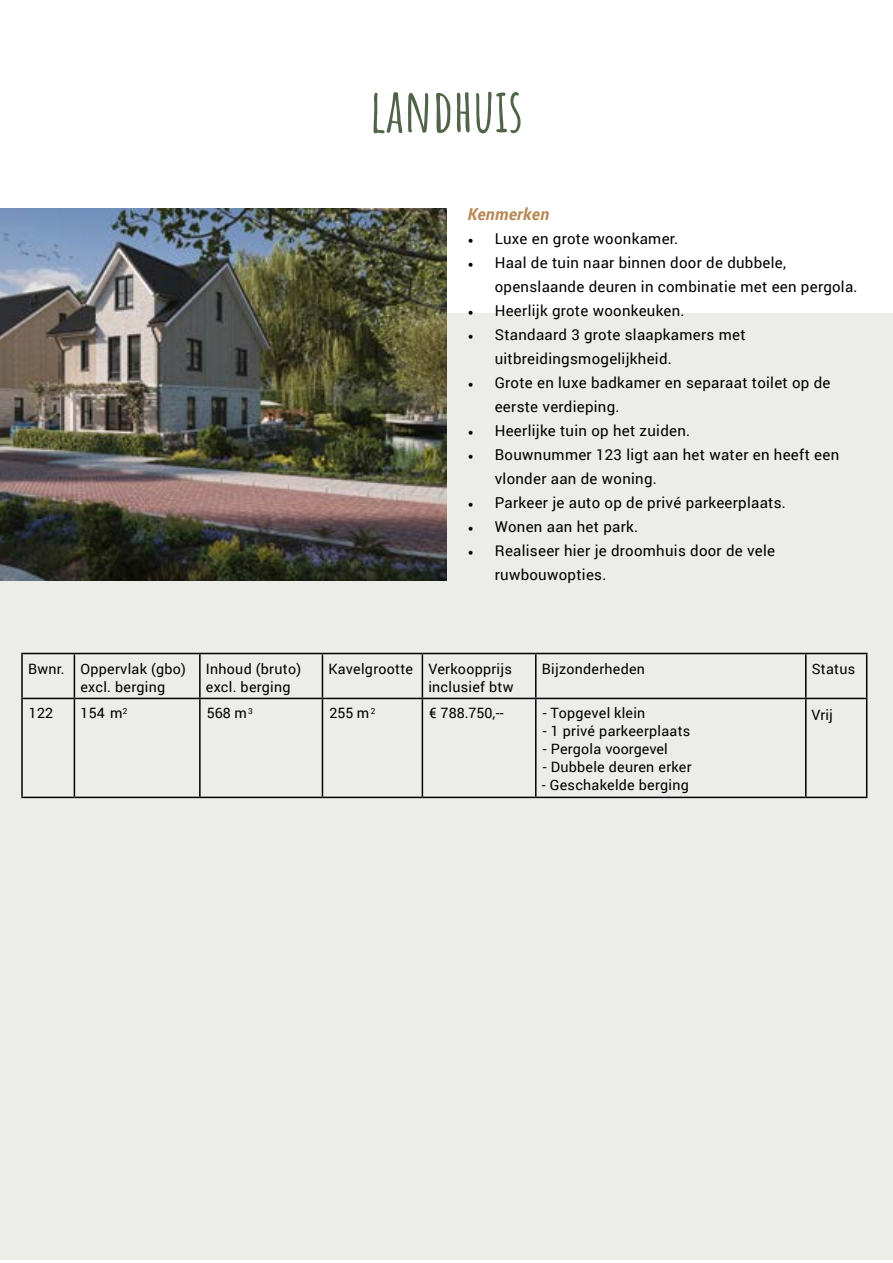
<style>
.page{position:relative;width:893px;height:1263px;background:#fff}
.page>*{position:absolute;margin:0;border:0;box-sizing:border-box;transform-origin:0 0}
.t1{font:700 60px "Amatic SC";color:#516449}
.t2{font:italic 700 16.5px "Roboto";letter-spacing:.02em;color:#b88852}
.t3{font:15px/24px "Roboto";letter-spacing:.02em;color:#000}
.t4{font:14.25px/18px "Roboto";letter-spacing:.02em;color:#000}
.t5{font:14.25px "Roboto";color:#000}
.s1{font-family:"Minion Pro"}
</style>
<div class="page">
<div style="left:0;top:314px;width:893px;height:946px;background:#ecece9"></div>
<img style="left:0;top:208px;width:446px;height:372px">
<hr style="left:21px;top:653px;width:53px;height:1px;background:#000">
<hr style="left:21px;top:654px;width:2px;height:44px;background:#000">
<hr style="left:74px;top:653px;width:126px;height:1px;background:#000">
<hr style="left:74px;top:654px;width:1px;height:44px;background:#000">
<hr style="left:200px;top:653px;width:122px;height:1px;background:#000">
<hr style="left:199px;top:654px;width:2px;height:44px;background:#000">
<hr style="left:322px;top:653px;width:100px;height:1px;background:#000">
<hr style="left:322px;top:654px;width:1px;height:44px;background:#000">
<hr style="left:422px;top:653px;width:114px;height:1px;background:#000">
<hr style="left:422px;top:654px;width:1px;height:44px;background:#000">
<hr style="left:536px;top:653px;width:270px;height:1px;background:#000">
<hr style="left:535px;top:654px;width:1px;height:44px;background:#000">
<hr style="left:806px;top:653px;width:61px;height:1px;background:#000">
<hr style="left:805px;top:654px;width:1px;height:44px;background:#000">
<hr style="left:866px;top:654px;width:1px;height:44px;background:#000">
<hr style="left:21px;top:698px;width:53px;height:1px;background:#000">
<hr style="left:21px;top:699px;width:2px;height:98px;background:#000">
<hr style="left:74px;top:698px;width:126px;height:1px;background:#000">
<hr style="left:74px;top:699px;width:1px;height:98px;background:#000">
<hr style="left:200px;top:698px;width:122px;height:1px;background:#000">
<hr style="left:199px;top:699px;width:2px;height:98px;background:#000">
<hr style="left:322px;top:698px;width:100px;height:1px;background:#000">
<hr style="left:322px;top:699px;width:1px;height:98px;background:#000">
<hr style="left:422px;top:698px;width:114px;height:1px;background:#000">
<hr style="left:422px;top:699px;width:1px;height:98px;background:#000">
<hr style="left:536px;top:698px;width:270px;height:1px;background:#000">
<hr style="left:535px;top:699px;width:1px;height:98px;background:#000">
<hr style="left:806px;top:698px;width:61px;height:1px;background:#000">
<hr style="left:805px;top:699px;width:1px;height:98px;background:#000">
<hr style="left:866px;top:699px;width:1px;height:98px;background:#000">
<hr style="left:21px;top:797px;width:53px;height:1px;background:#000">
<hr style="left:74px;top:797px;width:126px;height:1px;background:#000">
<hr style="left:200px;top:797px;width:122px;height:1px;background:#000">
<hr style="left:322px;top:797px;width:100px;height:1px;background:#000">
<hr style="left:422px;top:797px;width:114px;height:1px;background:#000">
<hr style="left:536px;top:797px;width:270px;height:1px;background:#000">
<hr style="left:806px;top:797px;width:61px;height:1px;background:#000">
<h1 class="t1" style="left:370px;top:64px;width:155px">LANDHUIS</h1>
<p class="t2" style="left:468px;top:203px;width:83px">Kenmerken</p>
<p class="t3" style="left:468px;top:226px;width:212px"><span class="s1">•</span> Luxe en grote woonkamer.</p>
<p class="t3" style="left:495px;top:250px;width:364px;text-indent:-27px"><span class="s1">•</span> Haal de tuin naar binnen door de dubbele, openslaande deuren in combinatie met een pergola.</p>
<p class="t3" style="left:468px;top:298px;width:218px"><span class="s1">•</span> Heerlijk grote woonkeuken.</p>
<p class="t3" style="left:495px;top:322px;width:252px;text-indent:-27px"><span class="s1">•</span> Standaard 3 grote slaapkamers met uitbreidingsmogelijkheid.</p>
<p class="t3" style="left:495px;top:370px;width:337px;text-indent:-27px"><span class="s1">•</span> Grote en luxe badkamer en separaat toilet op de eerste verdieping.</p>
<p class="t3" style="left:468px;top:418px;width:224px"><span class="s1">•</span> Heerlijke tuin op het zuiden.</p>
<p class="t3" style="left:495px;top:442px;width:346px;text-indent:-27px"><span class="s1">•</span> Bouwnummer 123 ligt aan het water en heeft een vlonder aan de woning.</p>
<p class="t3" style="left:468px;top:490px;width:320px"><span class="s1">•</span> Parkeer je auto op de privé parkeerplaats.</p>
<p class="t3" style="left:468px;top:514px;width:172px"><span class="s1">•</span> Wonen aan het park.</p>
<p class="t3" style="left:495px;top:538px;width:282px;text-indent:-27px"><span class="s1">•</span> Realiseer hier je droomhuis door de vele ruwbouwopties.</p>
<p class="t4" style="left:80px;top:660px;width:107px;text-indent:-52px">Bwnr. Oppervlak (gbo) excl. berging</p>
<p class="t4" style="left:206px;top:660px;width:97px">Inhoud (bruto) excl. berging</p>
<p class="t4" style="left:328px;top:660px;width:187px;text-align:right">Kavelgrootte Verkoopprijs inclusief btw</p>
<p class="t4" style="left:542px;top:660px;width:105px">Bijzonderheden</p>
<p class="t4" style="left:812px;top:660px;width:45px">Status</p>
<p class="t4" style="left:29px;top:704px;width:26px">122</p>
<p class="t4" style="left:80px;top:704px;width:49px">154 m<sup>2</sup></p>
<p class="t4" style="left:207px;top:704px;width:48px">568 m <sup>3</sup></p>
<p class="t4" style="left:329px;top:704px;width:48px">255 m <sup>2</sup></p>
<p class="t4" style="left:429px;top:704px;width:76px">€ 788.750,--</p>
<p class="t4" style="left:543px;top:704px;width:104px">- Topgevel klein</p>
<p class="t4" style="left:543px;top:722px;width:149px">- 1 privé parkeerplaats</p>
<p class="t5" style="left:543px;top:739px;width:126px">- Pergola voorgevel</p>
<p class="t4" style="left:543px;top:758px;width:150px">- Dubbele deuren erker</p>
<p class="t4" style="left:542px;top:776px;width:149px">- Geschakelde berging</p>
<p class="t4" style="left:812px;top:705px;width:23px">Vrij</p>
</div>
